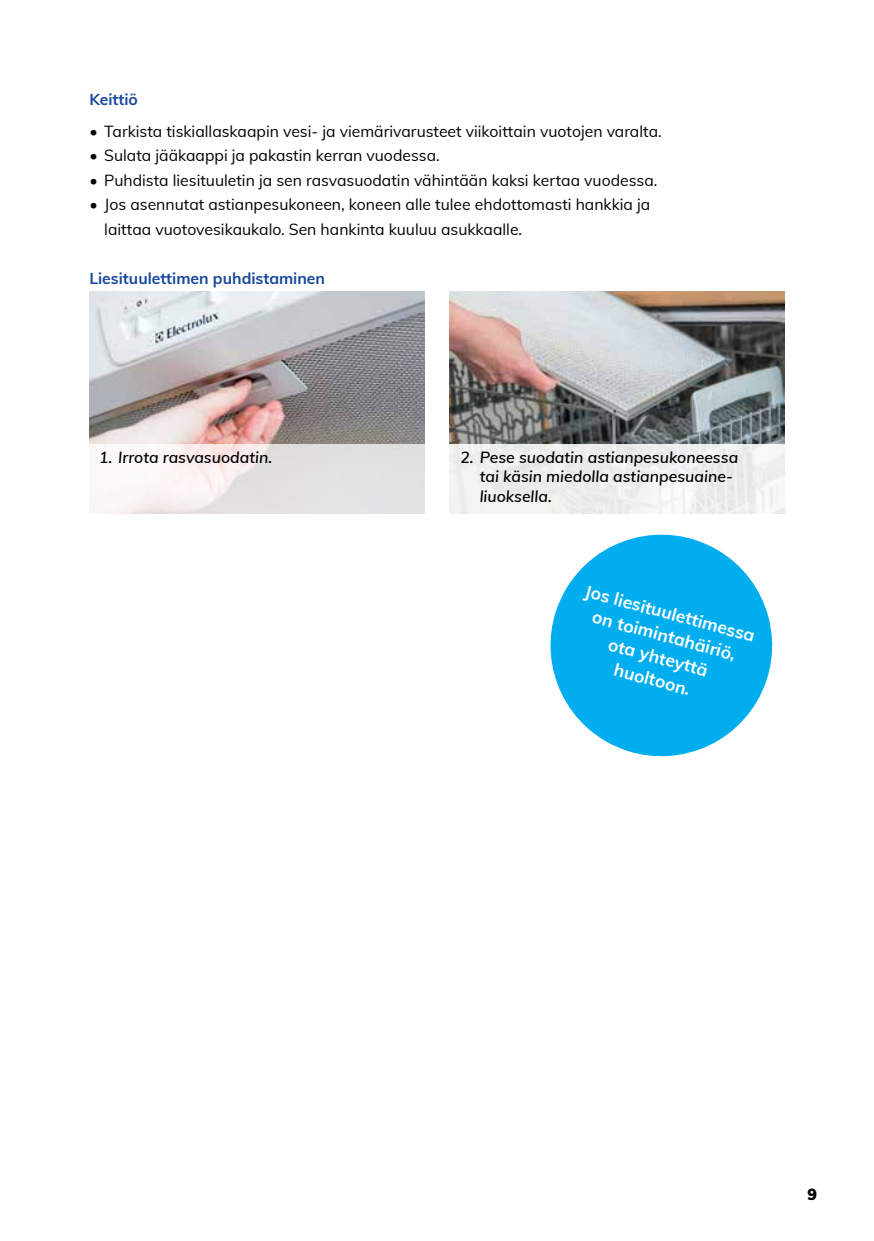
<style>
.page{position:relative;width:874px;height:1241px;background:#fff}
.page>*{position:absolute;margin:0;border:0;box-sizing:border-box;transform-origin:0 0}
.t1{font:700 17.5px/22.8px "Muli";color:#fff;text-align:center}
.t2{font:15.75px/24.5px "Muli";color:#000}
.t3{font:italic 600 15.75px/19.2px "Muli";color:#000}
.t4{font:700 15.75px "Muli";color:#17479e}
.t5{font:900 15.75px "Muli";color:#000}
</style>
<div class="page">
<img style="left:449px;top:291px;width:335px;height:153px">
<div style="left:449px;top:444px;width:335px;height:69px;background:#eeefee"></div>
<img style="left:89px;top:291px;width:335px;height:153px">
<div style="left:89px;top:444px;width:335px;height:69px;background:linear-gradient(to right,#fef7f6,#dbdbda)"></div>
<svg style="left:550px;top:534px;width:223px;height:223px;fill:#00aeef"></svg>
<p class="t4" style="left:89px;top:88px;width:50px">Keittiö</p>
<p class="t2" style="left:89px;top:118px;width:573px">• Tarkista tiskiallaskaapin vesi- ja viemärivarusteet viikoittain vuotojen varalta.</p>
<p class="t2" style="left:89px;top:142px;width:352px">• Sulata jääkaappi ja pakastin kerran vuodessa.</p>
<p class="t2" style="left:89px;top:167px;width:569px">• Puhdista liesituuletin ja sen rasvasuodatin vähintään kaksi kertaa vuodessa.</p>
<p class="t2" style="left:104px;top:191px;width:547px;text-indent:-15px">• Jos asennutat astianpesukoneen, koneen alle tulee ehdottomasti hankkia ja laittaa vuotovesikaukalo. Sen hankinta kuuluu asukkaalle.</p>
<p class="t4" style="left:89px;top:266px;width:237px">Liesituulettimen puhdistaminen</p>
<p class="t3" style="left:99px;top:447px;width:174px">1. Irrota rasvasuodatin.</p>
<p class="t3" style="left:479px;top:447px;width:260px;text-indent:-19px">2. Pese suodatin astianpesukoneessa tai käsin miedolla astianpesuaine&shy;liuoksella.</p>
<p class="t1" style="left:588px;top:578px;width:177px;rotate:15deg">Jos liesituulettimessa on toimintahäiriö, ota yhteyttä huoltoon.</p>
<p class="t5" style="left:807px;top:1182px;width:11px">9</p>
</div>
